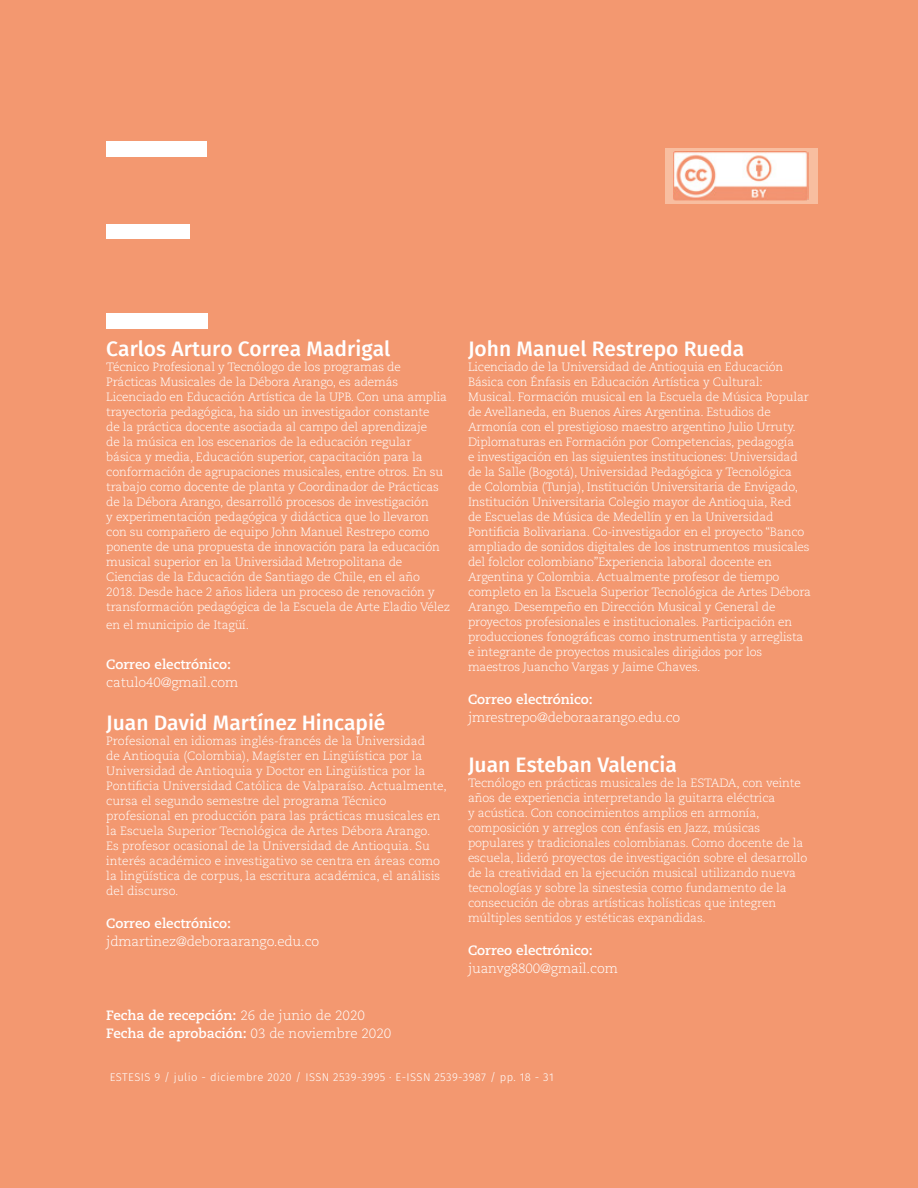
<style>
.page{position:relative;width:918px;height:1188px;background:#f39870}
.page>*{position:absolute;margin:0;border:0;box-sizing:border-box;transform-origin:0 0}
.t1{font:500 21px "Fira Sans";color:#fff}
.t2{font:700 13.5px/18px "Caecilia LT Std";color:#fff}
.t3{font:300 13.5px "Caecilia LT Std";letter-spacing:-.01em;color:#fff}
.t4{font:300 12px/15px "Caecilia LT Std";letter-spacing:-.01em;color:#fff}
.t5{font:300 11.25px "Fira Sans";letter-spacing:.035em;color:#fff}
.s1{font-weight:300}
</style>
<div class="page">
<div style="left:107px;top:314px;width:101px;height:15px;background:#fff"></div>
<div style="left:107px;top:141px;width:100px;height:16px;background:#fff"></div>
<div style="left:106px;top:225px;width:83px;height:14px;background:#fff"></div>
<svg style="left:665px;top:149px;width:153px;height:55px;background:#f7b899"></svg>
<img style="left:674px;top:152px;width:135px;height:48px">
<h1 class="t1" style="left:106px;top:332px;width:286px">Carlos Arturo Correa Madrigal</h1>
<p class="t4" style="left:106px;top:360px;width:345px">Técnico Profesional y Tecnólogo de los programas de Prácticas Musicales de la Débora Arango, es además Licenciado en Educación Artística de la UPB. Con una amplia trayectoria pedagógica, ha sido un investigador constante<br>de la práctica docente asociada al campo del aprendizaje<br>de la música en los escenarios de la educación regular básica y media, Educación superior, capacitación para la conformación de agrupaciones musicales, entre otros. En su trabajo como docente de planta y Coordinador de Prácticas de la Débora Arango, desarrolló procesos de investigación<br>y experimentación pedagógica y didáctica que lo llevaron con su compañero de equipo John Manuel Restrepo como ponente de una propuesta de innovación para la educación musical superior en la Universidad Metropolitana de Ciencias de la Educación de Santiago de Chile, en el año 2018. Desde hace 2 años lidera un proceso de renovación y transformación pedagógica de la Escuela de Arte Eladio Vélez</p>
<p class="t4" style="left:106px;top:618px;width:144px">en el municipio de Itagüí.</p>
<p class="t2" style="left:106px;top:655px;width:126px">Correo electrónico:</p>
<p class="t3" style="left:106px;top:674px;width:134px">catulo40@gmail.com</p>
<h1 class="t1" style="left:106px;top:706px;width:281px">Juan David Martínez Hincapié</h1>
<p class="t4" style="left:106px;top:733px;width:342px">Profesional en idiomas inglés-francés de la Universidad<br>de Antioquia (Colombia), Magíster en Lingüística por la Universidad de Antioquia y Doctor en Lingüística por la Pontificia Universidad Católica de Valparaíso. Actualmente, cursa el segundo semestre del programa Técnico profesional en producción para las prácticas musicales en la Escuela Superior Tecnológica de Artes Débora Arango.<br>Es profesor ocasional de la Universidad de Antioquia. Su interés académico e investigativo se centra en áreas como la lingüística de corpus, la escritura académica, el análisis del discurso.</p>
<p class="t2" style="left:106px;top:914px;width:126px">Correo electrónico:</p>
<p class="t3" style="left:106px;top:934px;width:215px">jdmartinez@deboraarango.edu.co</p>
<h1 class="t1" style="left:468px;top:332px;width:278px">John Manuel Restrepo Rueda</h1>
<p class="t4" style="left:468px;top:360px;width:345px">Licenciado de la Universidad de Antioquia en Educación Básica con Énfasis en Educación Artística y Cultural:<br>Musical. Formación musical en la Escuela de Música Popular de Avellaneda, en Buenos Aires Argentina. Estudios de Armonía con el prestigioso maestro argentino Julio Urruty.<br>Diplomaturas en Formación por Competencias, pedagogía<br>e investigación en las siguientes instituciones: Universidad de la Salle (Bogotá), Universidad Pedagógica y Tecnológica<br>de Colombia (Tunja), Institución Universitaria de Envigado, Institución Universitaria Colegio mayor de Antioquia, Red<br>de Escuelas de Música de Medellín y en la Universidad Pontificia Bolivariana. Co-investigador en el proyecto “Banco ampliado de sonidos digitales de los instrumentos musicales del folclor colombiano”Experiencia laboral docente en Argentina y Colombia. Actualmente profesor de tiempo completo en la Escuela Superior Tecnológica de Artes Débora Arango. Desempeño en Dirección Musical y General de proyectos profesionales e institucionales. Participación en producciones fonográficas como instrumentista y arreglista e integrante de proyectos musicales dirigidos por los maestros Juancho Vargas y Jaime Chaves.</p>
<p class="t2" style="left:468px;top:691px;width:126px">Correo electrónico:</p>
<p class="t3" style="left:468px;top:710px;width:214px">jmrestrepo@deboraarango.edu.co</p>
<h1 class="t1" style="left:468px;top:748px;width:211px">Juan Esteban Valencia</h1>
<p class="t4" style="left:468px;top:776px;width:341px">Tecnólogo en prácticas musicales de la ESTADA, con veinte años de experiencia interpretando la guitarra eléctrica<br>y acústica. Con conocimientos amplios en armonía, composición y arreglos con énfasis en Jazz, músicas populares y tradicionales colombianas. Como docente de la escuela, lideró proyectos de investigación sobre el desarrollo de la creatividad en la ejecución musical utilizando nueva tecnologías y sobre la sinestesia como fundamento de la consecución de obras artísticas holísticas que integren múltiples sentidos y estéticas expandidas.</p>
<p class="t2" style="left:468px;top:942px;width:126px">Correo electrónico:</p>
<p class="t3" style="left:468px;top:961px;width:151px">juanvg8800@gmail.com</p>
<p class="t2" style="left:106px;top:1006px;width:287px">Fecha de recepción: <span class="s1">26 de junio de 2020<br></span>Fecha de aprobación: <span class="s1">03 de noviembre 2020</span></p>
<p class="t5" style="left:110px;top:1069px;width:446px">ESTESIS 9 / julio - diciembre 2020 / ISSN 2539-3995 · E-ISSN 2539-3987 / pp. 18 - 31</p>
</div>
